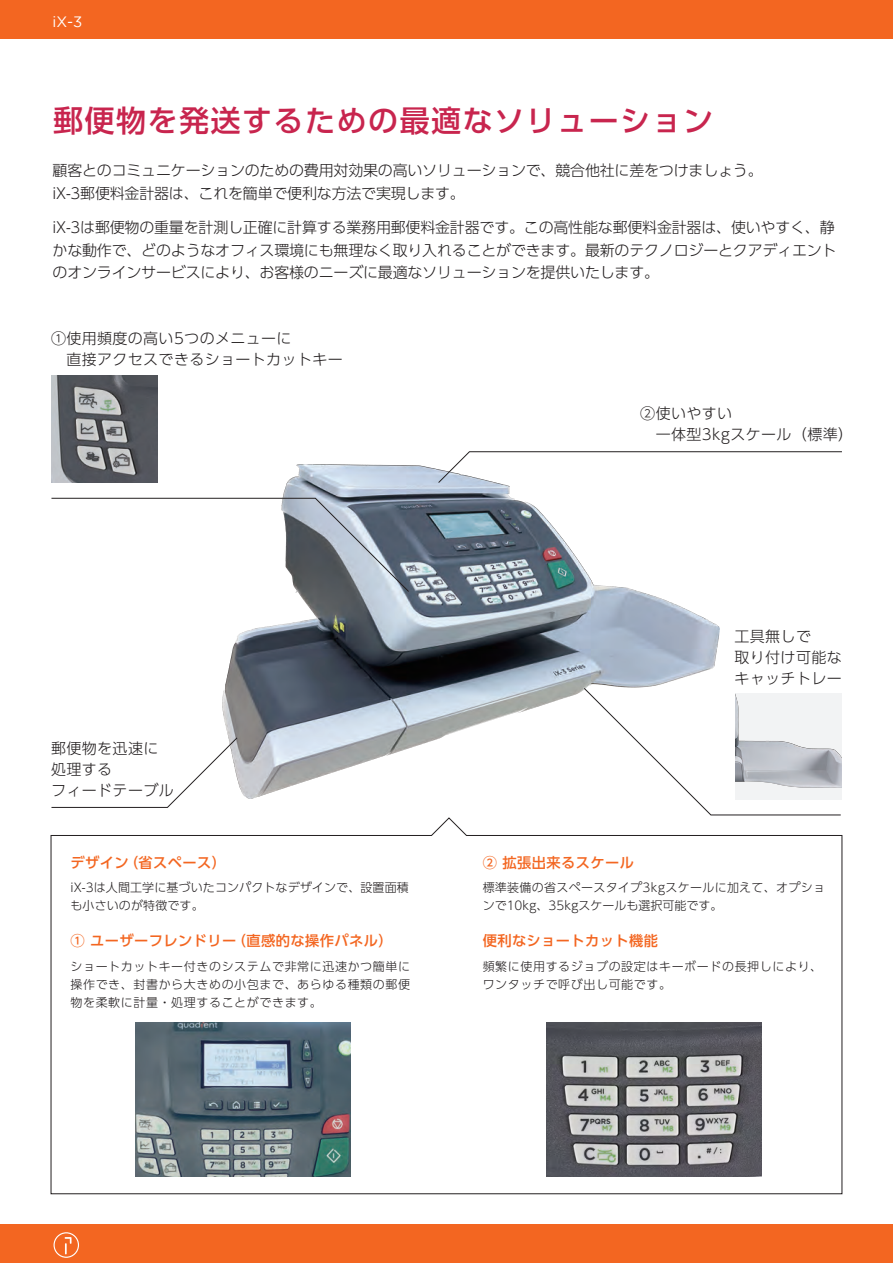
<style>
.page{position:relative;width:893px;height:1263px;background:#fff}
.page>*{position:absolute;margin:0;border:0;box-sizing:border-box;transform-origin:0 0}
.t1{font:500 30px "UD Shin Go Pro";letter-spacing:.05em;color:#c8254e}
.t2{font:300 15px/22.5px "UD Shin Go Pro";letter-spacing:-.015em;color:#231f20}
.t3{font:300 15px/21px "UD Shin Go Pro";letter-spacing:.025em;color:#231f20}
.t4{font:15px "Gotham";color:#fff}
.t5{font:500 14.25px "UD Shin Go Pro";letter-spacing:.03em;color:#f36621}
.t6{font:300 12px/18px "UD Shin Go Pro";letter-spacing:.025em;color:#231f20}
.t7{font:300 12px/18px "UD Shin Go Pro";letter-spacing:.05em;color:#231f20}
</style>
<div class="page">
<svg style="left:50px;top:817px;width:793px;height:377px"></svg>
<div style="left:0;top:1225px;width:893px;height:38px;background:#f36621"></div>
<div style="left:0;top:0;width:893px;height:38px;background:#f36621"></div>
<svg style="left:54px;top:1232px;width:25px;height:26px"></svg>
<img style="left:223px;top:465px;width:497px;height:333px">
<img style="left:547px;top:1022px;width:214px;height:155px">
<svg style="left:51px;top:737px;width:187px;height:71px"></svg>
<svg style="left:583px;top:687px;width:258px;height:129px"></svg>
<svg style="left:438px;top:451px;width:404px;height:33px"></svg>
<svg style="left:51px;top:497px;width:359px;height:95px"></svg>
<img style="left:136px;top:1022px;width:214px;height:155px">
<img style="left:51px;top:376px;width:106px;height:106px">
<p class="t4" style="left:53px;top:13px;width:31px">iX-3</p>
<h1 class="t1" style="left:53px;top:96px;width:661px">郵便物を発送するための最適なソリューション</h1>
<p class="t2" style="left:53px;top:159px;width:712px">顧客とのコミュニケーションのための費用対効果の高いソリューションで、競合他社に差をつけましょう。iX-3郵便料金計器は、これを簡単で便利な方法で実現します。</p>
<p class="t2" style="left:53px;top:216px;width:786px">iX-3は郵便物の重量を計測し正確に計算する業務用郵便料金計器です。この高性能な郵便料金計器は、使いやすく、静かな動作で、どのようなオフィス環境にも無理なく取り入れることができます。最新のテクノロジーとクアディエントのオンラインサービスにより、お客様のニーズに最適なソリューションを提供いたします。</p>
<p class="t3" style="left:51px;top:327px;width:293px">①使用頻度の高い5つのメニューに<br>　直接アクセスできるショートカットキー</p>
<p class="t3" style="left:640px;top:402px;width:214px">②使いやすい<br>　一体型3kgスケール（標準）</p>
<p class="t3" style="left:734px;top:625px;width:109px">工具無しで<br>取り付け可能なキャッチトレー</p>
<p class="t3" style="left:51px;top:737px;width:124px">郵便物を迅速に処理する<br>フィードテーブル</p>
<p class="t5" style="left:70px;top:851px;width:157px">デザイン（省スペース）</p>
<p class="t5" style="left:483px;top:851px;width:153px">② 拡張出来るスケール</p>
<p class="t6" style="left:70px;top:878px;width:340px">iX-3は人間工学に基づいたコンパクトなデザインで、設置面積も小さいのが特徴です。</p>
<p class="t6" style="left:483px;top:878px;width:344px">標準装備の省スペースタイプ3kgスケールに加えて、オプションで10kg、35kgスケールも選択可能です。</p>
<p class="t5" style="left:70px;top:929px;width:324px">① ユーザーフレンドリー（直感的な操作パネル）</p>
<p class="t5" style="left:483px;top:929px;width:177px">便利なショートカット機能</p>
<p class="t6" style="left:70px;top:957px;width:341px;text-align:justify">ショートカットキー付きのシステムで非常に迅速かつ簡単に操作でき、封書から大きめの小包まで、あらゆる種類の郵便物を柔軟に計量・処理することができます。</p>
<p class="t7" style="left:483px;top:957px;width:341px">頻繁に使用するジョブの設定はキーボードの長押しにより、ワンタッチで呼び出し可能です。</p>
</div>
